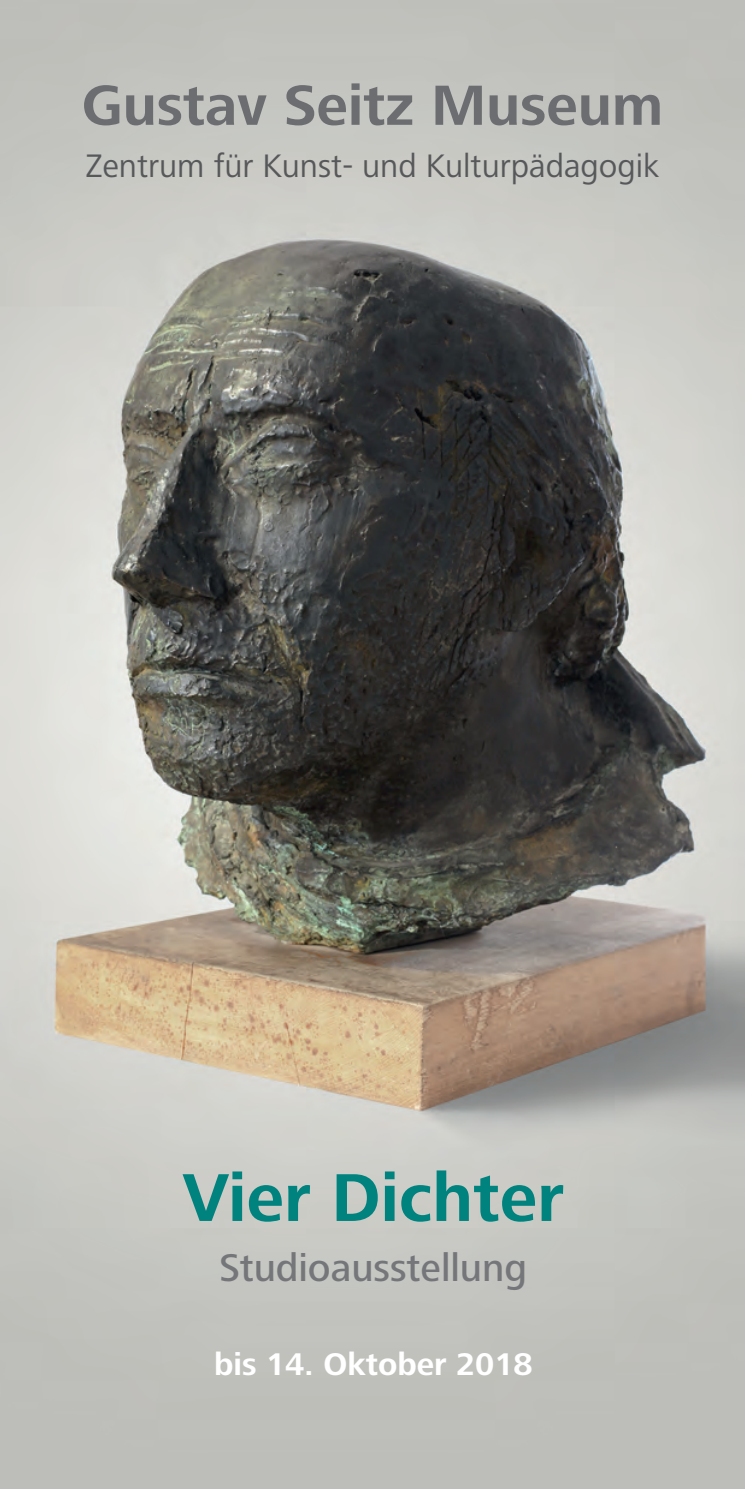
<style>
.page{position:relative;width:745px;height:1489px;background:#fff}
.page>*{position:absolute;margin:0;border:0;box-sizing:border-box;transform-origin:0 0}
.t1{font:700 70px "Frutiger Next LTCE";color:#00837e}
.t2{font:700 58.5px "Frutiger Next LTCE";color:#6c6d70}
.t3{font:500 40px "Frutiger Next LTCE";color:#757679}
.t4{font:33.75px "Frutiger Next LTCE";color:#57585a}
.t5{font:700 32.5px "Frutiger Next LTCE";color:#fff}
</style>
<div class="page">
<img style="left:0;top:0;width:744px;height:1488px">
<h2 class="t2" style="left:82px;top:86px;width:582px">Gustav Seitz Museum</h2>
<p class="t4" style="left:86px;top:155px;width:574px">Zentrum für Kunst- und Kulturpädagogik</p>
<h1 class="t1" style="left:182px;top:1174px;width:383px">Vier Dichter</h1>
<p class="t3" style="left:219px;top:1254px;width:309px">Studioausstellung</p>
<p class="t5" style="left:214px;top:1352px;width:320px">bis 14. Oktober 2018</p>
</div>
